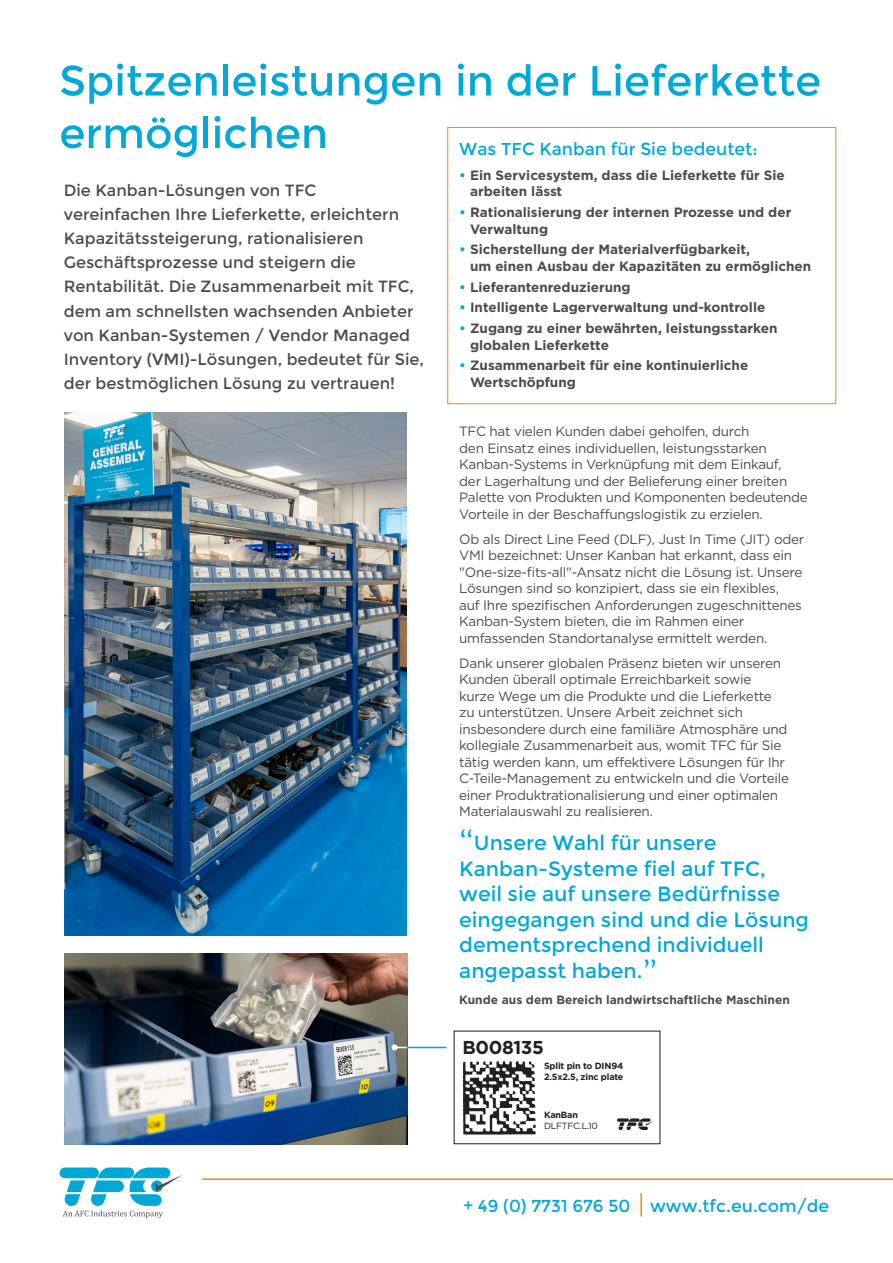
<style>
.page{position:relative;width:893px;height:1263px;background:#fff}
.page>*{position:absolute;margin:0;border:0;box-sizing:border-box;transform-origin:0 0}
.t1{font:58.5px/52.5px "NATS";color:#00a9d8}
.t2{font:28.5px/25.5px "NATS";color:#00a9d8}
.t3{font:24px "NATS";color:#00a9d8}
.t4{font:22.5px/24px "NATS";color:#4b4c4d}
.t5{font:700 18.6px "Gotham";letter-spacing:-.02em;color:#231f20}
.t6{font:13.5px/16.5px "Gotham";letter-spacing:-.02em;color:#4b4c4d}
.t7{font:700 13.5px/16.5px "Gotham";color:#4b4c4d}
.t8{font:700 12px "Gotham";color:#4b4c4d}
.t9{font:700 9px/10.8px "Gotham";letter-spacing:-.02em;color:#231f20}
.t10{font:9px "Gotham";letter-spacing:-.02em;color:#231f20}
.s1{color:#00a9d8}
</style>
<div class="page">
<div style="left:447px;top:127px;width:389px;height:277px;border:1px solid #f58220"></div>
<img style="left:65px;top:413px;width:341px;height:523px">
<hr style="left:202px;top:1178px;width:691px;height:2px;background:#f58220">
<img style="left:65px;top:953px;width:342px;height:191px">
<img style="left:462px;top:1061px;width:74px;height:74px">
<svg style="left:618px;top:1118px;width:36px;height:12px"></svg>
<hr style="left:395px;top:1047px;width:51px;height:1px;background:#fff">
<svg style="left:392px;top:1044px;width:6px;height:6px"></svg>
<hr style="left:406px;top:1047px;width:40px;height:1px;background:#00a9d8">
<hr style="left:640px;top:1193px;width:2px;height:23px;background:#f58220">
<div style="left:60px;top:1167px;width:39px;height:11px;background:#00a9d5;border-radius:5px"></div>
<svg style="left:63px;top:1167px;width:119px;height:51px"></svg>
<h1 class="t1" style="left:59px;top:49px;width:763px">Spitzenleistungen in der Lieferkette ermöglichen</h1>
<h3 class="t3" style="left:459px;top:133px;width:300px">Was TFC Kanban für Sie bedeutet:</h3>
<p class="t7" style="left:470px;top:167px;width:316px;text-indent:-11px"><span class="s1">•</span> Ein Servicesystem, dass die Lieferkette für Sie arbeiten lässt</p>
<p class="t7" style="left:470px;top:204px;width:323px;text-indent:-11px"><span class="s1">•</span> Rationalisierung der internen Prozesse und der<br>Verwaltung</p>
<p class="t7" style="left:470px;top:241px;width:343px;text-indent:-11px"><span class="s1">•</span> Sicherstellung der Materialverfügbarkeit,<br>um einen Ausbau der Kapazitäten zu ermöglichen</p>
<p class="t7" style="left:459px;top:279px;width:173px"><span class="s1">•</span> Lieferantenreduzierung</p>
<p class="t7" style="left:459px;top:299px;width:308px"><span class="s1">•</span> Intelligente Lagerverwaltung und-kontrolle</p>
<p class="t7" style="left:470px;top:320px;width:309px;text-indent:-11px"><span class="s1">•</span> Zugang zu einer bewährten, leistungsstarken globalen Lieferkette</p>
<p class="t7" style="left:470px;top:357px;width:280px;text-indent:-11px"><span class="s1">•</span> Zusammenarbeit für eine kontinuierliche<br>Wertschöpfung</p>
<p class="t6" style="left:459px;top:423px;width:350px">TFC hat vielen Kunden dabei geholfen, durch<br>den Einsatz eines individuellen, leistungsstarken Kanban-Systems in Verknüpfung mit dem Einkauf,<br>der Lagerhaltung und der Belieferung einer breiten Palette von Produkten und Komponenten bedeutende Vorteile in der Beschaffungslogistik zu erzielen.</p>
<p class="t6" style="left:459px;top:530px;width:347px">Ob als Direct Line Feed (DLF), Just In Time (JIT) oder VMI bezeichnet: Unser Kanban hat erkannt, dass ein "One-size-fits-all"-Ansatz nicht die Lösung ist. Unsere Lösungen sind so konzipiert, dass sie ein flexibles,<br>auf Ihre spezifischen Anforderungen zugeschnittenes Kanban-System bieten, die im Rahmen einer umfassenden Standortanalyse ermittelt werden.</p>
<p class="t6" style="left:459px;top:654px;width:331px">Dank unserer globalen Präsenz bieten wir unseren Kunden überall optimale Erreichbarkeit sowie kurze Wege um die Produkte und die Lieferkette zu unterstützen. Unsere Arbeit zeichnet sich insbesondere durch eine familiäre Atmosphäre und kollegiale Zusammenarbeit aus, womit TFC für Sie tätig werden kann, um effektivere Lösungen für Ihr C-Teile-Management zu entwickeln und die Vorteile einer Produktrationalisierung und einer optimalen Materialauswahl zu realisieren.</p>
<h2 class="t2" style="left:459px;top:828px;width:351px">“Unsere Wahl für unsere<br>Kanban-Systeme fiel auf TFC, weil sie auf unsere Bedürfnisse eingegangen sind und die Lösung dementsprechend individuell angepasst haben.”</h2>
<p class="t8" style="left:459px;top:992px;width:332px">Kunde aus dem Bereich landwirtschaftliche Maschinen</p>
<p class="t4" style="left:64px;top:177px;width:362px">Die Kanban-Lösungen von TFC vereinfachen Ihre Lieferkette, erleichtern Kapazitätssteigerung, rationalisieren Geschäftsprozesse und steigern die Rentabilität. Die Zusammenarbeit mit TFC, dem am schnellsten wachsenden Anbieter von Kanban-Systemen / Vendor Managed Inventory (VMI)-Lösungen, bedeutet für Sie, der bestmöglichen Lösung zu vertrauen!</p>
<h3 class="t5" style="left:462px;top:1035px;width:83px">B008135</h3>
<p class="t9" style="left:544px;top:1060px;width:81px">Split pin to DIN94<br>2.5x2.5, zinc plate</p>
<p class="t9" style="left:544px;top:1110px;width:35px">KanBan</p>
<p class="t10" style="left:544px;top:1120px;width:56px">DLFTFC.L.10</p>
<h3 class="t3" style="left:463px;top:1189px;width:367px">+ 49 (0) 7731 676 50 www.tfc.eu.com/de</h3>
</div>
